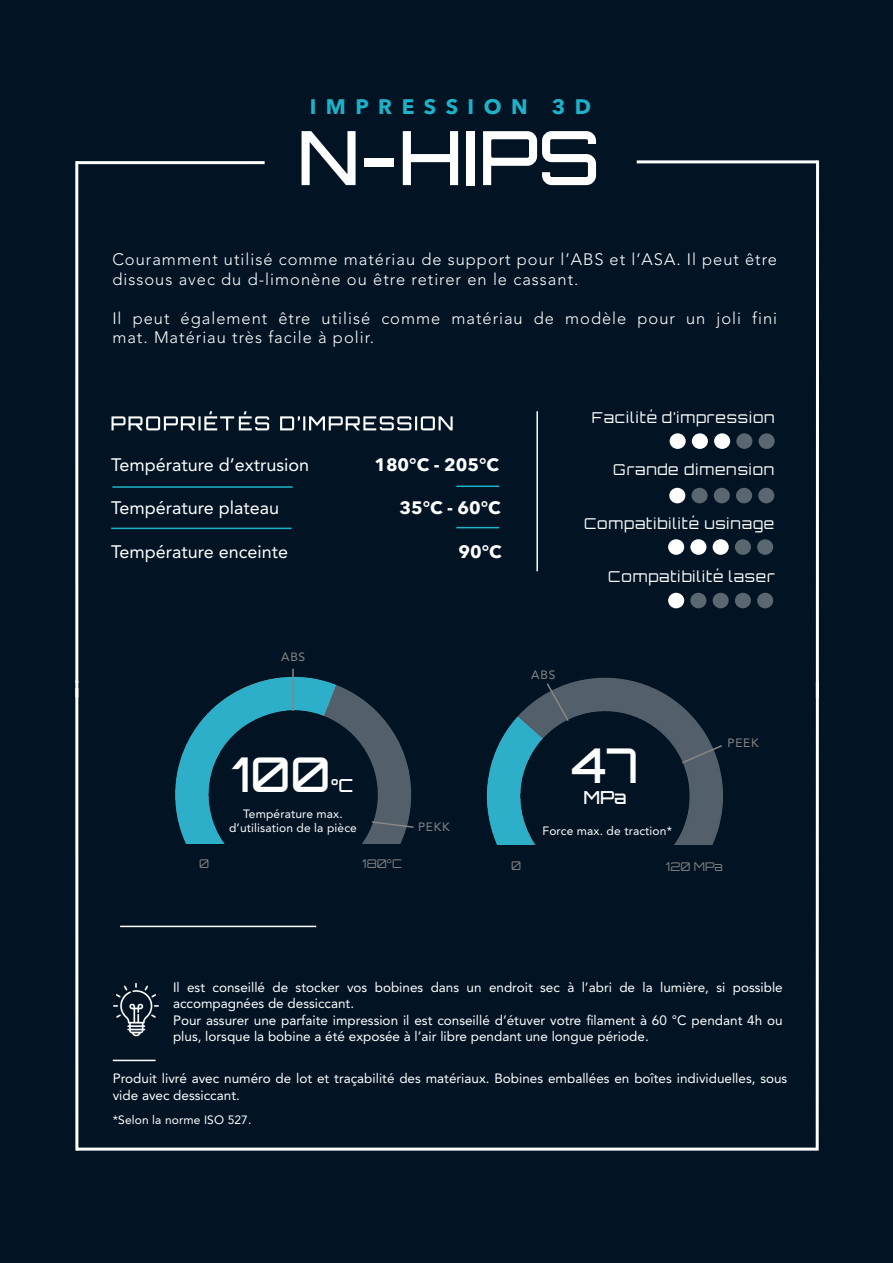
<style>
.page{position:relative;width:893px;height:1263px;background:#fff}
.page>*{position:absolute;margin:0;border:0;box-sizing:border-box;transform-origin:0 0}
.t1{font:500 75px "Orbitron";color:#fff}
.t2{font:500 48px "Orbitron";color:#fff}
.t3{font:700 21px "Avenir Next LT Pro";letter-spacing:.45em;color:#1eb2c8}
.t4{font:18px "Avenir LT Std";color:#fff}
.t5{font:700 18px "Avenir Next LT Pro";color:#fff}
.t6{font:500 18px "Orbitron";color:#fff}
.t7{font:300 16.5px/19.5px "Avenir LT Std";letter-spacing:.06em;color:#fff}
.t8{font:300 15px "Orbitron";letter-spacing:.06em;color:#fff}
.t9{font:13.5px/16.5px "Avenir LT Std";color:#fff}
.t10{font:12px "Avenir LT Std";letter-spacing:.01em;color:#fff}
.t11{font:12px "Avenir LT Std";letter-spacing:.06em;color:#878787}
.t12{font:300 12px "Orbitron";color:#808080}
</style>
<div class="page">
<div style="left:0;top:0;width:893px;height:1242px;background:#021424"></div>
<div style="left:0;top:39px;width:893px;height:1224px;background:#021424"></div>
<img style="left:487px;top:677px;width:236px;height:168px">
<hr style="left:75px;top:161px;width:3px;height:989px;background:#fff">
<hr style="left:816px;top:160px;width:3px;height:990px;background:#fff">
<hr style="left:637px;top:160px;width:180px;height:3px;background:#fff">
<hr style="left:77px;top:1147px;width:739px;height:3px;background:#fff">
<hr style="left:77px;top:161px;width:188px;height:3px;background:#fff">
<svg style="left:112px;top:411px;width:341px;height:19px"></svg>
<hr style="left:112px;top:486px;width:181px;height:2px;background:#1eb2c8">
<hr style="left:111px;top:528px;width:181px;height:1px;background:#1eb2c8">
<hr style="left:456px;top:485px;width:43px;height:2px;background:#1eb2c8">
<hr style="left:456px;top:527px;width:43px;height:1px;background:#1eb2c8">
<hr style="left:536px;top:411px;width:2px;height:160px;background:#fff">
<svg style="left:736px;top:433px;width:16px;height:16px"></svg>
<div style="left:736px;top:488px;width:16px;height:15px;background:#5a6670;border-radius:50%"></div>
<svg style="left:735px;top:539px;width:16px;height:16px"></svg>
<div style="left:735px;top:593px;width:16px;height:15px;background:#5a6670;border-radius:50%"></div>
<div style="left:692px;top:433px;width:16px;height:16px;background:#fff;border-radius:50%"></div>
<svg style="left:691px;top:488px;width:17px;height:15px"></svg>
<div style="left:690px;top:539px;width:16px;height:16px;background:#fff;border-radius:50%"></div>
<div style="left:690px;top:593px;width:16px;height:15px;background:#5a6670;border-radius:50%"></div>
<div style="left:670px;top:433px;width:16px;height:16px;background:#fff;border-radius:50%"></div>
<div style="left:669px;top:488px;width:16px;height:15px;background:#fff;border-radius:50%"></div>
<div style="left:668px;top:539px;width:16px;height:16px;background:#fff;border-radius:50%"></div>
<div style="left:668px;top:593px;width:16px;height:15px;background:#fff;border-radius:50%"></div>
<svg style="left:759px;top:433px;width:16px;height:16px"></svg>
<div style="left:758px;top:488px;width:16px;height:15px;background:#5a6670;border-radius:50%"></div>
<svg style="left:757px;top:539px;width:16px;height:16px"></svg>
<div style="left:757px;top:593px;width:16px;height:15px;background:#5a6670;border-radius:50%"></div>
<div style="left:714px;top:433px;width:16px;height:16px;background:#fff;border-radius:50%"></div>
<div style="left:714px;top:488px;width:16px;height:15px;background:#5a6670;border-radius:50%"></div>
<div style="left:713px;top:539px;width:16px;height:16px;background:#fff;border-radius:50%"></div>
<div style="left:713px;top:593px;width:16px;height:15px;background:#5a6670;border-radius:50%"></div>
<svg style="left:545px;top:682px;width:25px;height:41px"></svg>
<svg style="left:680px;top:744px;width:43px;height:21px"></svg>
<img style="left:145px;top:676px;width:267px;height:252px">
<div style="left:167px;top:844px;width:256px;height:73px;background:#021424"></div>
<hr style="left:292px;top:669px;width:2px;height:42px;background:#878787">
<img style="left:113px;top:983px;width:46px;height:54px">
<hr style="left:113px;top:1060px;width:43px;height:1px;background:#fff">
<hr style="left:120px;top:926px;width:196px;height:1px;background:#fff">
<svg style="left:370px;top:820px;width:44px;height:9px"></svg>
<p class="t3" style="left:310px;top:94px;width:283px">IMPRESSION 3D</p>
<p class="t1" style="left:297px;top:111px;width:304px">N-HIPS</p>
<p class="t7" style="left:112px;top:250px;width:666px">Couramment utilisé comme matériau de support pour l’ABS et l’ASA. Il peut être dissous avec du d-limonène ou être retirer en le cassant.</p>
<p class="t7" style="left:112px;top:308px;width:666px">Il peut également être utilisé comme matériau de modèle pour un joli fini mat. Matériau très facile à polir.</p>
<p class="t4" style="left:111px;top:454px;width:200px">Température d’extrusion</p>
<p class="t5" style="left:374px;top:453px;width:126px">180°C - 205°C</p>
<p class="t4" style="left:111px;top:497px;width:170px">Température plateau</p>
<p class="t5" style="left:399px;top:497px;width:103px">35°C - 60°C</p>
<p class="t4" style="left:111px;top:541px;width:179px">Température enceinte</p>
<p class="t5" style="left:458px;top:540px;width:45px">90°C</p>
<p class="t8" style="left:592px;top:407px;width:184px">Facilité d’impression</p>
<p class="t8" style="left:613px;top:460px;width:163px">Grande dimension</p>
<p class="t8" style="left:584px;top:514px;width:192px">Compatibilité usinage</p>
<p class="t8" style="left:608px;top:567px;width:168px">Compatibilité laser</p>
<p class="t11" style="left:281px;top:650px;width:26px">ABS</p>
<p class="t2" style="left:232px;top:744px;width:100px">100</p>
<p class="t6" style="left:331px;top:774px;width:24px">°C</p>
<p class="t10" style="left:243px;top:807px;width:101px">Température max.</p>
<p class="t10" style="left:229px;top:820px;width:129px">d’utilisation de la pièce</p>
<p class="t12" style="left:199px;top:856px;width:12px">0</p>
<p class="t12" style="left:362px;top:856px;width:41px">180°C</p>
<p class="t11" style="left:418px;top:819px;width:33px">PEKK</p>
<p class="t11" style="left:531px;top:668px;width:26px">ABS</p>
<p class="t2" style="left:572px;top:735px;width:68px">47</p>
<p class="t6" style="left:583px;top:786px;width:45px">MPa</p>
<p class="t10" style="left:543px;top:824px;width:131px">Force max. de traction*</p>
<p class="t11" style="left:727px;top:736px;width:33px">PEEK</p>
<p class="t12" style="left:511px;top:858px;width:12px">0</p>
<p class="t12" style="left:666px;top:859px;width:58px">120 MPa</p>
<p class="t9" style="left:173px;top:979px;width:611px">Il est conseillé de stocker vos bobines dans un endroit sec à l’abri de la lumière, si possible accompagnées de dessiccant.</p>
<p class="t9" style="left:173px;top:1012px;width:611px">Pour assurer une parfaite impression il est conseillé d’étuver votre filament à 60 °C pendant 4h ou plus, lorsque la bobine a été exposée à l’air libre pendant une longue période.</p>
<p class="t9" style="left:113px;top:1070px;width:676px">Produit livré avec numéro de lot et traçabilité des matériaux. Bobines emballées en boîtes individuelles, sous vide avec dessiccant.</p>
<p class="t10" style="left:113px;top:1112px;width:140px">*Selon la norme ISO 527.</p>
</div>
